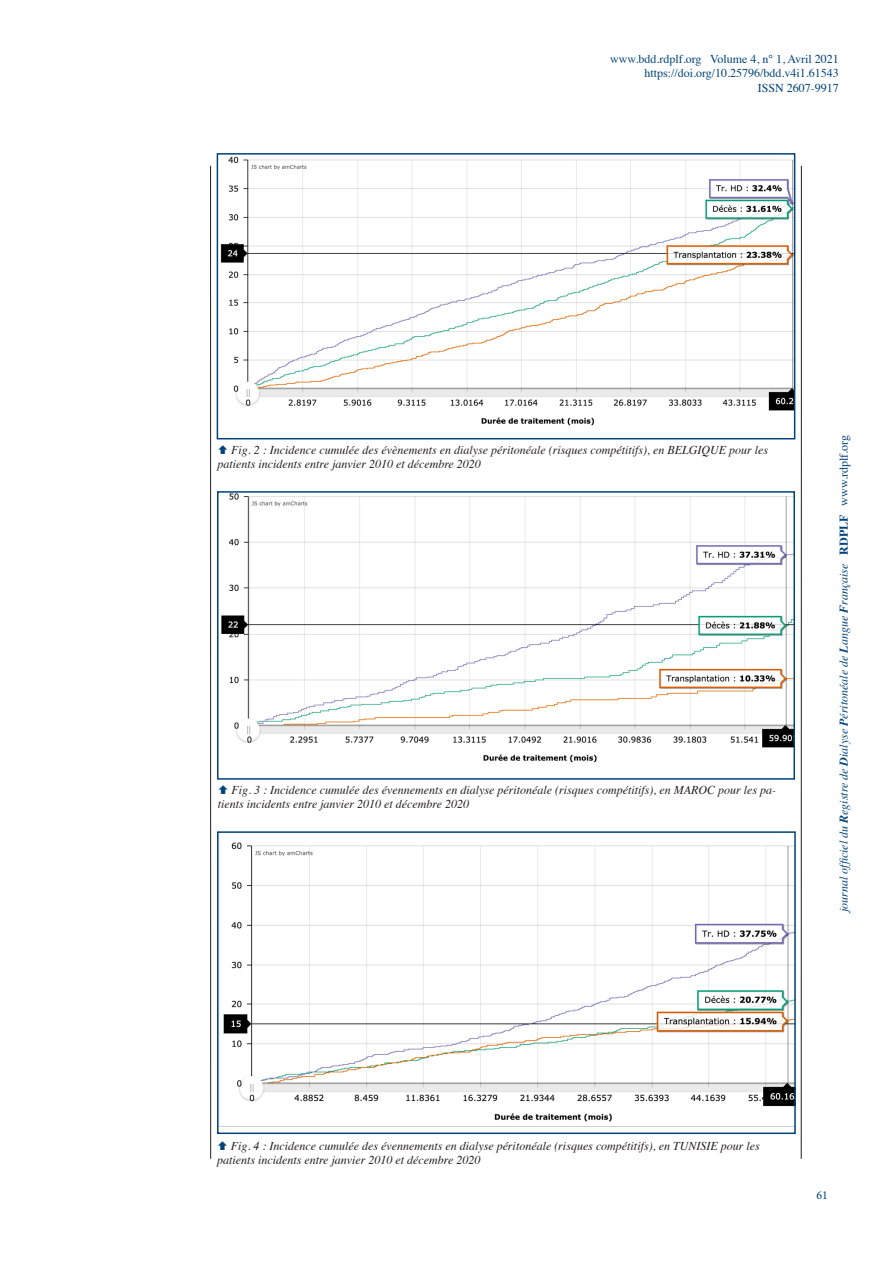
<style>
.page{position:relative;width:893px;height:1263px;background:#fff}
.page>*{position:absolute;margin:0;border:0;box-sizing:border-box;transform-origin:0 0}
.t1{font:italic 12px/14.4px "Times";color:#231f20}
.t2{font:12px "Times";color:#004279}
.t3{font:italic 12px "Times";color:#004279}
.t4{font:12px "Minion Pro";color:#004279}
.s1{font-weight:700}
.s2{font-weight:700;font-style:normal}
.s3{font-style:normal}
</style>
<div class="page">
<hr style="left:210px;top:166px;width:1px;height:993px;background:#231f20">
<hr style="left:801px;top:166px;width:1px;height:993px;background:#231f20">
<img style="left:220px;top:156px;width:572px;height:270px">
<div style="left:217px;top:153px;width:578px;height:286px;border:2px solid #004279"></div>
<img style="left:221px;top:494px;width:571px;height:269px">
<div style="left:217px;top:491px;width:578px;height:289px;border:2px solid #004279"></div>
<img style="left:220px;top:842px;width:573px;height:285px">
<div style="left:217px;top:831px;width:579px;height:303px;border:2px solid #004279"></div>
<p class="t2" style="left:610px;top:48px;width:230px">www.bdd.rdplf.org Volume 4, n° 1, Avril 2021</p>
<p class="t2" style="left:644px;top:62px;width:196px">https://doi.org/10.25796/bdd.v4i1.61543</p>
<p class="t2" style="left:758px;top:77px;width:82px">ISSN 2607-9917</p>
<p class="t1" style="left:218px;top:442px;width:552px;text-indent:14px">Fig. 2 : Incidence cumulée des évènements en dialyse péritonéale (risques compétitifs), en BELGIQUE pour les patients incidents entre janvier 2010 et décembre 2020</p>
<p class="t1" style="left:218px;top:782px;width:560px;text-indent:14px">Fig. 3 : Incidence cumulée des évennements en dialyse péritonéale (risques compétitifs), en MAROC pour les pa&shy;tients incidents entre janvier 2010 et décembre 2020</p>
<p class="t3" style="left:833px;top:912px;width:478px;rotate:-90deg">journal officiel du <span class="s1">R</span>egistre de <span class="s1">D</span>ialyse <span class="s1">P</span>éritonéale de <span class="s1">L</span>angue <span class="s1">F</span>rançaise <span class="s2">RDPLF</span> <span class="s3">www.rdplf.org</span></p>
<p class="t1" style="left:217px;top:1138px;width:544px;text-indent:14px">Fig. 4 : Incidence cumulée des évennements en dialyse péritonéale (risques compétitifs), en TUNISIE pour les patients incidents entre janvier 2010 et décembre 2020</p>
<p class="t4" style="left:816px;top:1187px;width:13px">61</p>
</div>
